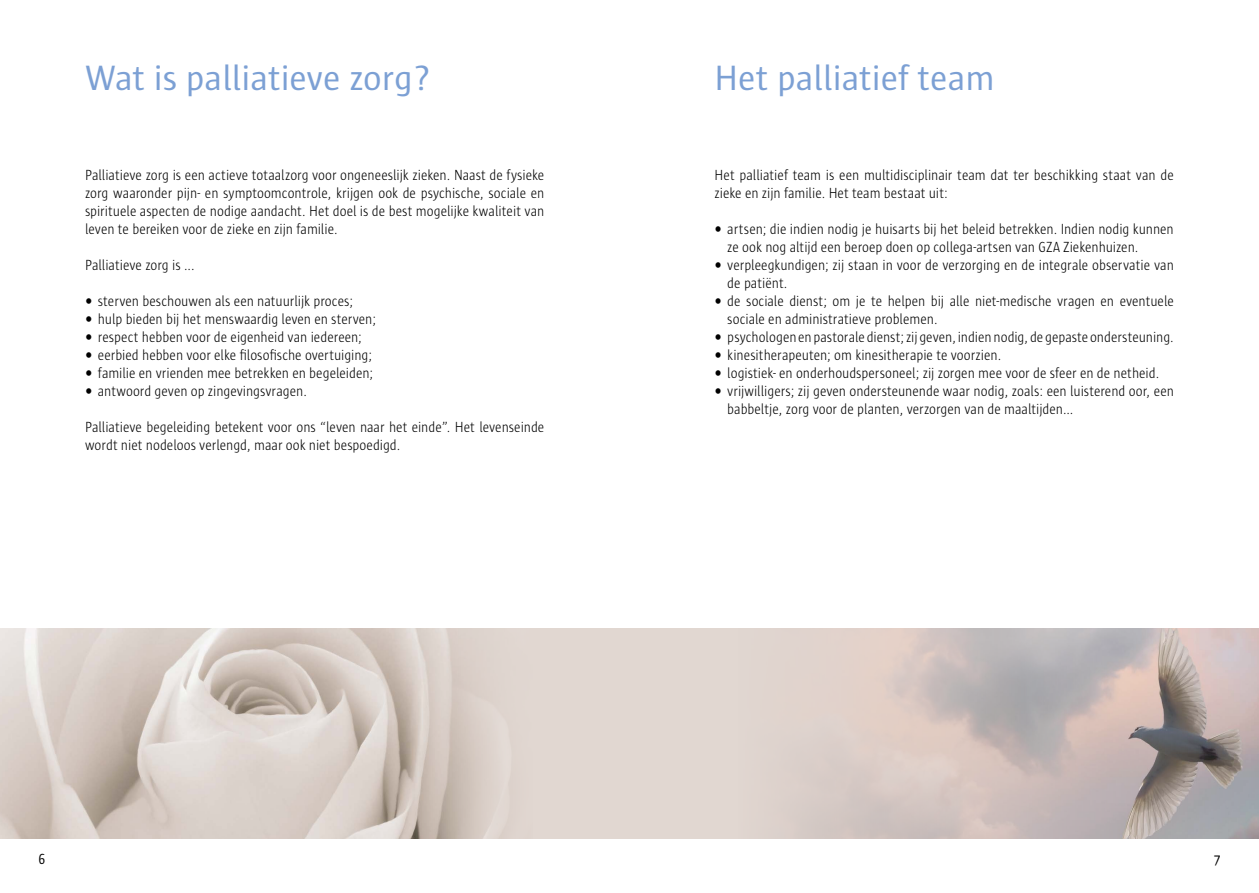
<style>
.page{position:relative;width:1259px;height:893px;background:#fff}
.page>*{position:absolute;margin:0;border:0;box-sizing:border-box;transform-origin:0 0}
.t1{font:36px "Sun";color:#7ca0d4}
.t2{font:300 15px/18px "Sun";letter-spacing:-.005em;color:#000;scale:.9 1}
.t3{font:15px "Sun";color:#000;scale:.9 1}
.s1{font-weight:700;font-size:16.5px}
</style>
<div class="page">
<div style="left:0;top:629px;width:629px;height:210px;background:#e1d7d1"></div>
<img style="left:0;top:629px;width:503px;height:210px">
<div style="left:629px;top:629px;width:630px;height:210px;background:#e1d7d1"></div>
<img style="left:794px;top:629px;width:465px;height:210px">
<h1 class="t1" style="left:85px;top:59px;width:347px">Wat is palliatieve zorg?</h1>
<p class="t2" style="left:85px;top:166px;width:512px;text-align:justify">Palliatieve zorg is een actieve totaalzorg voor ongeneeslijk zieken. Naast de fysieke zorg waaronder pijn- en symptoomcontrole, krijgen ook de psychische, sociale en spirituele aspecten de nodige aandacht. Het doel is de best mogelijke kwaliteit van leven te bereiken voor de zieke en zijn familie.</p>
<p class="t2" style="left:85px;top:256px;width:123px">Palliatieve zorg is ...</p>
<p class="t2" style="left:85px;top:292px;width:299px"><span class="s1">•</span> sterven beschouwen als een natuurlijk proces;</p>
<p class="t2" style="left:85px;top:310px;width:325px"><span class="s1">•</span> hulp bieden bij het menswaardig leven en sterven;</p>
<p class="t2" style="left:85px;top:328px;width:309px"><span class="s1">•</span> respect hebben voor de eigenheid van iedereen;</p>
<p class="t2" style="left:85px;top:346px;width:320px"><span class="s1">•</span> eerbied hebben voor elke filosofische overtuiging;</p>
<p class="t2" style="left:85px;top:364px;width:322px"><span class="s1">•</span> familie en vrienden mee betrekken en begeleiden;</p>
<p class="t2" style="left:85px;top:382px;width:248px"><span class="s1">•</span> antwoord geven op zingevingsvragen.</p>
<p class="t2" style="left:85px;top:418px;width:512px">Palliatieve begeleiding betekent voor ons “leven naar het einde”. Het levenseinde wordt niet nodeloos verlengd, maar ook niet bespoedigd.</p>
<h1 class="t1" style="left:714px;top:59px;width:282px">Het palliatief team</h1>
<p class="t2" style="left:714px;top:166px;width:512px">Het palliatief team is een multidisciplinair team dat ter beschikking staat van de zieke en zijn familie. Het team bestaat uit:</p>
<p class="t2" style="left:727px;top:220px;width:498px;text-indent:-13px"><span class="s1">•</span> artsen; die indien nodig je huisarts bij het beleid betrekken. Indien nodig kunnen ze ook nog altijd een beroep doen op collega-artsen van GZA Ziekenhuizen.</p>
<p class="t2" style="left:727px;top:256px;width:498px;text-indent:-13px"><span class="s1">•</span> verpleegkundigen; zij staan in voor de verzorging en de integrale observatie van de patiënt.</p>
<p class="t2" style="left:727px;top:292px;width:498px;text-indent:-13px"><span class="s1">•</span> de sociale dienst; om je te helpen bij alle niet-medische vragen en eventuele sociale en administratieve problemen.</p>
<p class="t2" style="left:714px;top:328px;width:512px"><span class="s1">•</span> psychologen en pastorale dienst; zij geven, indien nodig, de gepaste ondersteuning.</p>
<p class="t2" style="left:714px;top:346px;width:320px"><span class="s1">•</span> kinesitherapeuten; om kinesitherapie te voorzien.</p>
<p class="t2" style="left:714px;top:364px;width:496px"><span class="s1">•</span> logistiek- en onderhoudspersoneel; zij zorgen mee voor de sfeer en de netheid.</p>
<p class="t2" style="left:727px;top:382px;width:498px;text-indent:-13px"><span class="s1">•</span> vrijwilligers; zij geven ondersteunende waar nodig, zoals: een luisterend oor, een babbeltje, zorg voor de planten, verzorgen van de maaltijden...</p>
<p class="t3" style="left:38px;top:851px;width:9px">6</p>
<p class="t3" style="left:1214px;top:851px;width:9px">7</p>
</div>
